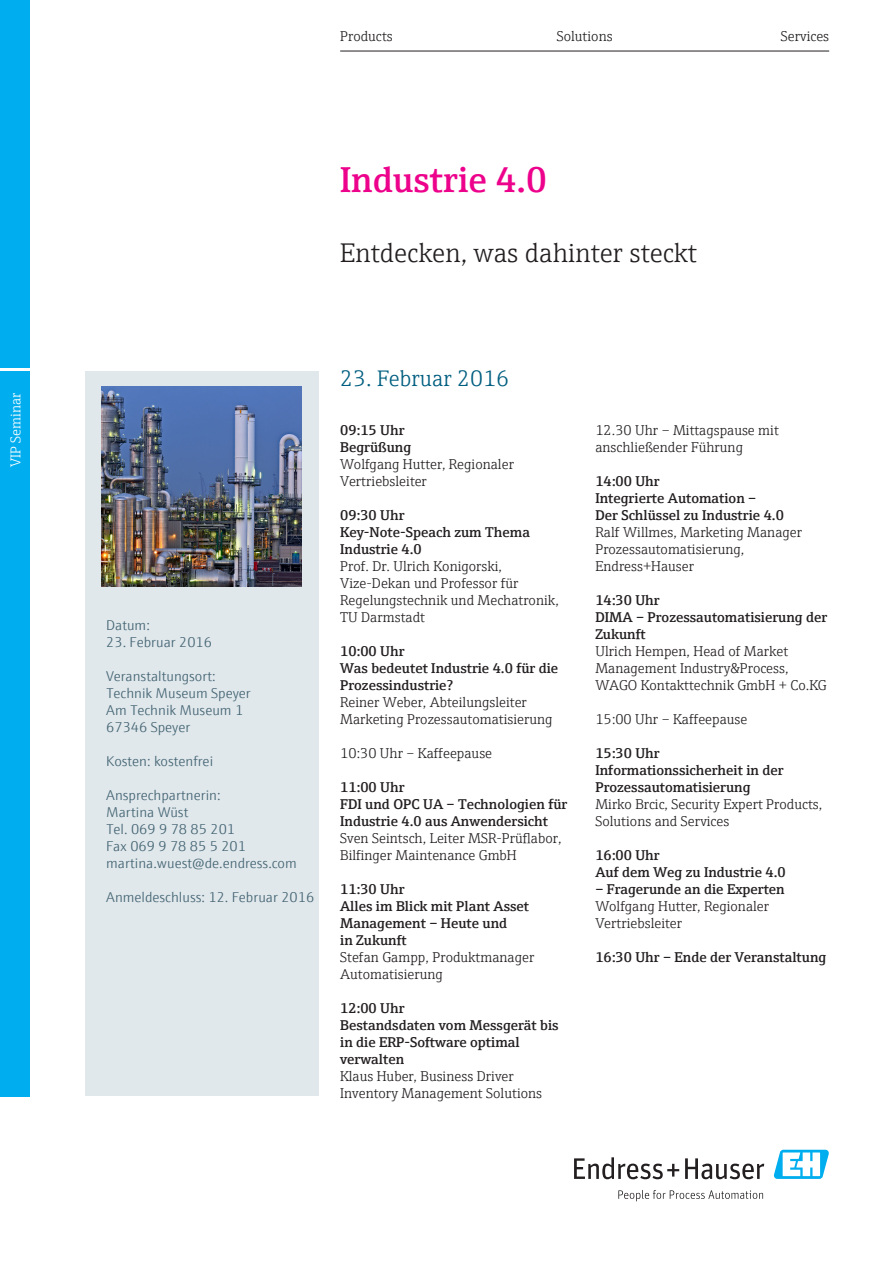
<style>
.page{position:relative;width:893px;height:1263px;background:#fff}
.page>*{position:absolute;margin:0;border:0;box-sizing:border-box;transform-origin:0 0}
.Brochure_Title_Headl{font:600 36px "E+H Serif";color:#ed028c}
.Brochure_Title_Subhe{font:300 27px "E+H Serif";color:#231f20}
.General_Subheadline{font:300 22.5px "E+H Serif";color:#005e80}
.General_Copy_Default{font:300 14.25px/17px "E+H Serif";color:#231f20}
.General_Copy_Accent{font:600 14.25px/17px "E+H Serif";color:#231f20}
.Infobox_Default{font:300 14.25px "E+H Sans";color:#446472}
.General_Copy_Accent-2{font:300 14.25px/17px "E+H Serif";color:#231f20}
.General_Copy_Default-2{font:600 14.25px/17px "E+H Serif";color:#231f20}
.Flyer_Title_Topline{font:300 14.25px "E+H Serif";color:#231f20}
.Brochure_Title_Label{font:300 14.25px "E+H Serif";color:#fff}
</style>
<div class="page">
<div style="left:86px;top:371px;width:233px;height:725px;background:#e0e8ec"></div>
<img style="left:102px;top:387px;width:199px;height:200px">
<svg style="left:574px;top:1157px;width:105px;height:22px"></svg>
<svg style="left:685px;top:1158px;width:79px;height:21px"></svg>
<svg style="left:618px;top:1190px;width:145px;height:11px"></svg>
<svg style="left:773px;top:1150px;width:56px;height:29px"></svg>
<div style="left:0;top:0;width:30px;height:1096px;background:#00aeef"></div>
<hr style="left:0;top:369px;width:32px;height:2px;background:#fff">
<hr style="left:340px;top:51px;width:489px;height:1px;background:#231f20">
<p class="Brochure_Title_Label" style="left:5px;top:467px;width:76px;rotate:-90deg">VIP Seminar</p>
<p class="Flyer_Title_Topline" style="left:340px;top:26px;width:54px">Products</p>
<p class="Flyer_Title_Topline" style="left:557px;top:26px;width:57px">Solutions</p>
<p class="Flyer_Title_Topline" style="left:781px;top:26px;width:50px">Services</p>
<p class="Brochure_Title_Headl" style="left:340px;top:152px;width:208px">Industrie 4.0</p>
<p class="Brochure_Title_Subhe" style="left:340px;top:233px;width:358px">Entdecken, was dahinter steckt</p>
<p class="Infobox_Default" style="left:106px;top:614px;width:45px">Datum:</p>
<p class="Infobox_Default" style="left:106px;top:631px;width:107px">23. Februar 2016</p>
<p class="Infobox_Default" style="left:106px;top:665px;width:111px">Veranstaltungsort:</p>
<p class="Infobox_Default" style="left:106px;top:682px;width:146px">Technik Museum Speyer</p>
<p class="Infobox_Default" style="left:106px;top:699px;width:139px">Am Technik Museum 1</p>
<p class="Infobox_Default" style="left:106px;top:716px;width:86px">67346 Speyer</p>
<p class="Infobox_Default" style="left:106px;top:750px;width:108px">Kosten: kostenfrei</p>
<p class="Infobox_Default" style="left:106px;top:784px;width:116px">Ansprechpartnerin:</p>
<p class="Infobox_Default" style="left:106px;top:801px;width:84px">Martina Wüst</p>
<p class="Infobox_Default" style="left:106px;top:818px;width:130px">Tel. 069 9 78 85 201</p>
<p class="Infobox_Default" style="left:106px;top:835px;width:141px">Fax 069 9 78 85 5 201</p>
<p class="Infobox_Default" style="left:106px;top:852px;width:192px">martina.wuest@de.endress.com</p>
<p class="Infobox_Default" style="left:106px;top:886px;width:209px">Anmeldeschluss: 12. Februar 2016</p>
<p class="General_Subheadline" style="left:340px;top:362px;width:170px">23. Februar 2016</p>
<p class="General_Copy_Accent" style="left:340px;top:420px;width:66px">09:15 Uhr</p>
<p class="General_Copy_Accent" style="left:340px;top:437px;width:72px">Begrüßung</p>
<p class="General_Copy_Default" style="left:340px;top:455px;width:175px">Wolfgang Hutter, Regionaler</p>
<p class="General_Copy_Default" style="left:340px;top:472px;width:88px">Vertriebsleiter</p>
<p class="General_Copy_Accent" style="left:340px;top:505px;width:66px">09:30 Uhr</p>
<p class="General_Copy_Accent" style="left:340px;top:523px;width:191px">Key-Note-Speach zum Thema<br>Industrie 4.0</p>
<p class="General_Copy_Default" style="left:340px;top:557px;width:163px">Prof. Dr. Ulrich Konigorski,</p>
<p class="General_Copy_Default" style="left:340px;top:574px;width:180px">Vize-Dekan und Professor für</p>
<p class="General_Copy_Default" style="left:340px;top:591px;width:220px">Regelungstechnik und Mechatronik,<br>TU Darmstadt</p>
<p class="General_Copy_Accent" style="left:340px;top:642px;width:66px">10:00 Uhr</p>
<p class="General_Copy_Accent" style="left:340px;top:659px;width:220px">Was bedeutet Industrie 4.0 für die<br>Prozessindustrie?</p>
<p class="General_Copy_Default" style="left:340px;top:693px;width:214px">Reiner Weber, Abteilungsleiter<br>Marketing Prozessautomatisierung</p>
<p class="General_Copy_Default" style="left:340px;top:744px;width:153px">10:30 Uhr – Kaffeepause</p>
<p class="General_Copy_Accent" style="left:340px;top:778px;width:66px">11:00 Uhr</p>
<p class="General_Copy_Accent" style="left:340px;top:795px;width:229px">FDI und OPC UA – Technologien für<br>Industrie 4.0 aus Anwendersicht</p>
<p class="General_Copy_Accent-2" style="left:340px;top:829px;width:223px">Sven Seintsch, Leiter MSR-Prüflabor,</p>
<p class="General_Copy_Accent-2" style="left:340px;top:846px;width:178px">Bilfinger Maintenance GmbH</p>
<p class="General_Copy_Accent" style="left:340px;top:880px;width:66px">11:30 Uhr</p>
<p class="General_Copy_Accent" style="left:340px;top:897px;width:190px">Alles im Blick mit Plant Asset<br>Management – Heute und</p>
<p class="General_Copy_Accent" style="left:340px;top:931px;width:68px">in Zukunft</p>
<p class="General_Copy_Accent-2" style="left:340px;top:948px;width:196px">Stefan Gampp, Produktmanager<br>Automatisierung</p>
<p class="General_Copy_Default-2" style="left:340px;top:999px;width:66px">12:00 Uhr</p>
<p class="General_Copy_Accent" style="left:340px;top:1016px;width:220px">Bestandsdaten vom Messgerät bis in die ERP-Software optimal verwalten</p>
<p class="General_Copy_Default" style="left:340px;top:1067px;width:175px">Klaus Huber, Business Driver</p>
<p class="General_Copy_Default" style="left:340px;top:1084px;width:203px">Inventory Management Solutions</p>
<p class="General_Copy_Default" style="left:595px;top:421px;width:185px">12.30 Uhr – Mittagspause mit anschließender Führung</p>
<p class="General_Copy_Default-2" style="left:595px;top:472px;width:66px">14:00 Uhr</p>
<p class="General_Copy_Default-2" style="left:595px;top:489px;width:190px">Integrierte Automation –<br>Der Schlüssel zu Industrie 4.0</p>
<p class="General_Copy_Default" style="left:595px;top:523px;width:208px">Ralf Willmes, Marketing Manager<br>Prozessautomatisierung,</p>
<p class="General_Copy_Default" style="left:595px;top:557px;width:100px">Endress+Hauser</p>
<p class="General_Copy_Accent" style="left:595px;top:591px;width:66px">14:30 Uhr</p>
<p class="General_Copy_Accent" style="left:595px;top:608px;width:233px">DIMA – Prozessautomatisierung der<br>Zukunft</p>
<p class="General_Copy_Default" style="left:595px;top:642px;width:233px">Ulrich Hempen, Head of Market<br>Management Industry&amp;Process,<br>WAGO Kontakttechnik GmbH + Co.KG</p>
<p class="General_Copy_Default" style="left:595px;top:710px;width:153px">15:00 Uhr – Kaffeepause</p>
<p class="General_Copy_Accent" style="left:595px;top:744px;width:66px">15:30 Uhr</p>
<p class="General_Copy_Accent" style="left:595px;top:761px;width:190px">Informationssicherheit in der<br>Prozessautomatisierung</p>
<p class="General_Copy_Default" style="left:595px;top:795px;width:228px">Mirko Brcic, Security Expert Products,<br>Solutions and Services</p>
<p class="General_Copy_Accent" style="left:595px;top:846px;width:66px">16:00 Uhr</p>
<p class="General_Copy_Accent" style="left:595px;top:863px;width:192px">Auf dem Weg zu Industrie 4.0</p>
<p class="General_Copy_Accent" style="left:595px;top:880px;width:191px">– Fragerunde an die Experten</p>
<p class="General_Copy_Default" style="left:595px;top:897px;width:175px">Wolfgang Hutter, Regionaler</p>
<p class="General_Copy_Default" style="left:595px;top:914px;width:88px">Vertriebsleiter</p>
<p class="General_Copy_Accent" style="left:595px;top:948px;width:232px">16:30 Uhr – Ende der Veranstaltung</p>
</div>
